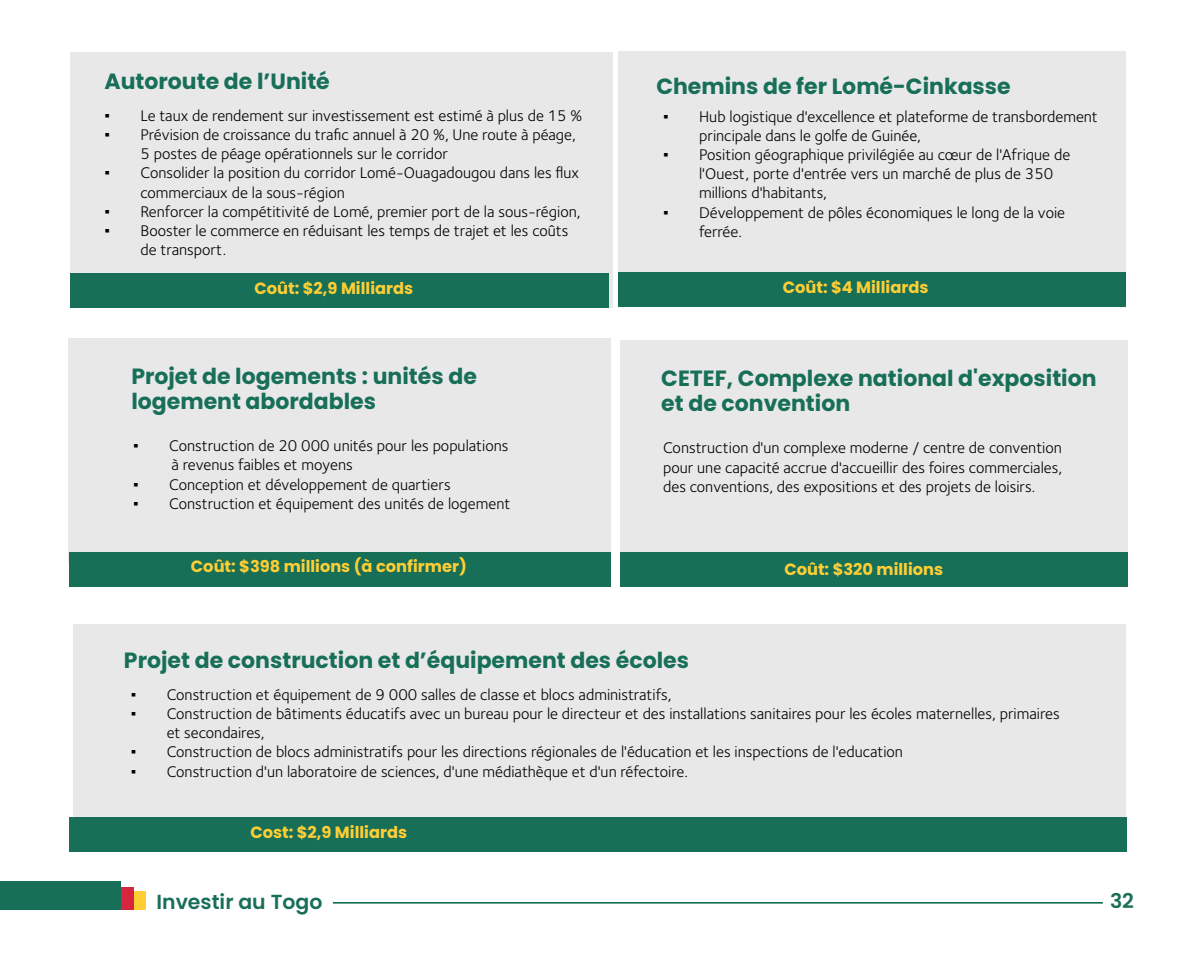
<style>
.page{position:relative;width:1191px;height:964px;background:#fff}
.page>*{position:absolute;margin:0;border:0;box-sizing:border-box;transform-origin:0 0}
.t1{font:700 22px/24.8px "Poppins";color:#186f57}
.t2{font:600 20.2px "Poppins";color:#186f57}
.t3{font:700 16.2px "Poppins";color:#ffce35}
.t4{font:16px/19.2px "Foundry Sterling";color:#000}
.s1{font-family:"Times New Roman"}
</style>
<div class="page">
<div style="left:73px;top:624px;width:1053px;height:227px;background:#e8e8e9"></div>
<div style="left:70px;top:817px;width:1056px;height:34px;background:#186f57"></div>
<div style="left:68px;top:338px;width:543px;height:225px;background:#e8e8e9"></div>
<div style="left:618px;top:52px;width:507px;height:255px;background:#e8e8e9"></div>
<div style="left:70px;top:53px;width:542px;height:255px;background:#e8e8e9"></div>
<div style="left:70px;top:552px;width:541px;height:35px;background:#186f57"></div>
<div style="left:620px;top:340px;width:507px;height:225px;background:#e8e8e9"></div>
<div style="left:620px;top:552px;width:507px;height:35px;background:#186f57"></div>
<div style="left:618px;top:272px;width:507px;height:34px;background:#186f57"></div>
<div style="left:71px;top:273px;width:538px;height:34px;background:#186f57"></div>
<hr style="left:333px;top:902px;width:769px;height:1px;background:#186f57">
<div style="left:0;top:891px;width:145px;height:18px;background:#ffce35"></div>
<div style="left:0;top:887px;width:133px;height:22px;background:#d6263f"></div>
<div style="left:0;top:881px;width:120px;height:28px;background:#186f57"></div>
<h1 class="t1" style="left:104px;top:69px;width:227px">Autoroute de l’Unité</h1>
<p class="t4" style="left:104px;top:106px;width:479px"><span class="s1">▪</span> Le taux de rendement sur investissement est estimé à plus de 15 %</p>
<p class="t4" style="left:140px;top:125px;width:437px;text-indent:-36px"><span class="s1">▪</span> Prévision de croissance du trafic annuel à 20 %, Une route à péage,<br>5 postes de péage opérationnels sur le corridor</p>
<p class="t4" style="left:140px;top:164px;width:440px;text-indent:-36px"><span class="s1">▪</span> Consolider la position du corridor Lomé-Ouagadougou dans les flux commerciaux de la sous-région</p>
<p class="t4" style="left:104px;top:202px;width:477px"><span class="s1">▪</span> Renforcer la compétitivité de Lomé, premier port de la sous-région,</p>
<p class="t4" style="left:140px;top:221px;width:429px;text-indent:-36px"><span class="s1">▪</span> Booster le commerce en réduisant les temps de trajet et les coûts de transport.</p>
<h1 class="t1" style="left:656px;top:74px;width:356px">Chemins de fer Lomé-Cinkasse</h1>
<p class="t4" style="left:699px;top:107px;width:400px;text-indent:-36px"><span class="s1">▪</span> Hub logistique d'excellence et plateforme de transbordement principale dans le golfe de Guinée,</p>
<p class="t4" style="left:699px;top:145px;width:372px;text-indent:-36px"><span class="s1">▪</span> Position géographique privilégiée au cœur de l'Afrique de l'Ouest, porte d'entrée vers un marché de plus de 350 millions d'habitants,</p>
<p class="t4" style="left:699px;top:203px;width:367px;text-indent:-36px"><span class="s1">▪</span> Développement de pôles économiques le long de la voie ferrée.</p>
<p class="t3" style="left:254px;top:278px;width:160px">Coût: $2,9 Milliards</p>
<p class="t3" style="left:782px;top:278px;width:147px">Coût: $4 Milliards</p>
<h1 class="t1" style="left:131px;top:364px;width:347px">Projet de logements : unités de logement abordables</h1>
<p class="t4" style="left:172px;top:436px;width:338px;text-indent:-38px"><span class="s1">▪</span> Construction de 20 000 unités pour les populations à revenus faibles et moyens</p>
<p class="t4" style="left:133px;top:475px;width:319px"><span class="s1">▪</span> Conception et développement de quartiers</p>
<p class="t4" style="left:133px;top:494px;width:378px"><span class="s1">▪</span> Construction et équipement des unités de logement</p>
<p class="t3" style="left:191px;top:553px;width:310px">Cost: $398 millions (to be confirmed)</p>
<p class="t3" style="left:191px;top:557px;width:277px">Coût: $398 millions (à confirmer)</p>
<h1 class="t1" style="left:661px;top:366px;width:437px">CETEF, Complexe national d'exposition et de convention</h1>
<p class="t4" style="left:663px;top:438px;width:401px;text-align:justify">Construction d'un complexe moderne / centre de convention pour une capacité accrue d'accueillir des foires commerciales, des conventions, des expositions et des projets de loisirs.</p>
<p class="t3" style="left:784px;top:560px;width:160px">Coût: $320 millions</p>
<h1 class="t1" style="left:124px;top:648px;width:566px">Projet de construction et d’équipement des écoles</h1>
<p class="t4" style="left:131px;top:685px;width:542px"><span class="s1">▪</span> Construction et équipement de 9 000 salles de classe et blocs administratifs,</p>
<p class="t4" style="left:167px;top:704px;width:894px;text-indent:-36px"><span class="s1">▪</span> Construction de bâtiments éducatifs avec un bureau pour le directeur et des installations sanitaires pour les écoles maternelles, primaires et secondaires,</p>
<p class="t4" style="left:131px;top:742px;width:773px"><span class="s1">▪</span> Construction de blocs administratifs pour les directions régionales de l'éducation et les inspections de l'education</p>
<p class="t4" style="left:131px;top:762px;width:558px"><span class="s1">▪</span> Construction d'un laboratoire de sciences, d'une médiathèque et d'un réfectoire.</p>
<p class="t3" style="left:250px;top:822px;width:158px">Cost: $2,9 Milliards</p>
<p class="t2" style="left:156px;top:890px;width:167px">Investir au Togo</p>
<p class="t2" style="left:1110px;top:889px;width:25px">32</p>
</div>
